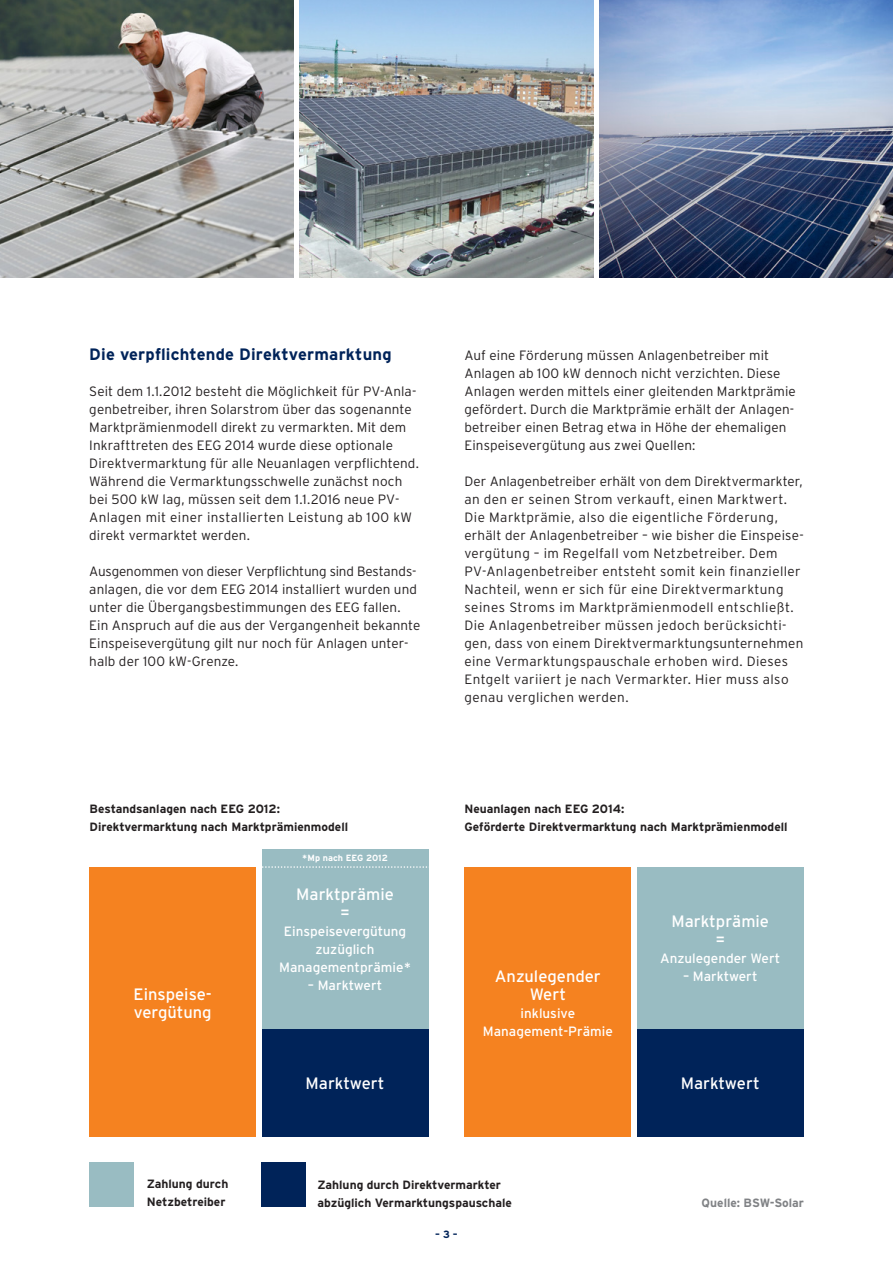
<style>
.page{position:relative;width:893px;height:1263px;background:#fff}
.page>*{position:absolute;margin:0;border:0;box-sizing:border-box;transform-origin:0 0}
.t1{font:16.5px/18px "Interstate";color:#fff;text-align:center}
.t2{font:700 16.5px "Interstate";letter-spacing:.01em;color:#002359}
.t3{font:300 13.5px/18px "Interstate";letter-spacing:.01em;color:#231f20}
.t4{font:13.5px/18px "Interstate";color:#fff;text-align:center}
.t5{font:700 12px/18px "Interstate";color:#231f20}
.t6{font:700 12px "Interstate";color:#808285}
.t7{font:700 10.5px "Interstate";color:#002359}
.t8{font:700 9px "Interstate";color:#fff}
</style>
<div class="page">
<img style="left:0;top:0;width:294px;height:277px">
<img style="left:599px;top:0;width:294px;height:277px">
<img style="left:300px;top:0;width:293px;height:277px">
<div style="left:89px;top:867px;width:167px;height:270px;background:#f58220"></div>
<div style="left:262px;top:1029px;width:166px;height:108px;background:#002359"></div>
<div style="left:262px;top:849px;width:166px;height:179px;background:#99bcc2"></div>
<div style="left:464px;top:867px;width:167px;height:270px;background:#f58220"></div>
<div style="left:637px;top:1029px;width:167px;height:108px;background:#002359"></div>
<div style="left:637px;top:867px;width:167px;height:161px;background:#99bcc2"></div>
<div style="left:89px;top:1162px;width:45px;height:44px;background:#99bcc2"></div>
<div style="left:262px;top:1162px;width:44px;height:44px;background:#002359"></div>
<svg style="left:262px;top:866px;width:167px;height:2px"></svg>
<p class="t2" style="left:89px;top:345px;width:304px">Die verpflichtende Direktvermarktung</p>
<p class="t3" style="left:89px;top:382px;width:331px">Seit dem 1.1.2012 besteht die Möglichkeit für PV-Anla&shy;genbetreiber, ihren Solarstrom über das sogenannte Marktprämienmodell direkt zu vermarkten. Mit dem Inkrafttreten des EEG 2014 wurde diese optionale Direktvermarktung für alle Neuanlagen verpflichtend.<br>Während die Vermarktungsschwelle zunächst noch bei 500 kW lag, müssen seit dem 1.1.2016 neue PV-Anlagen mit einer installierten Leistung ab 100 kW direkt vermarktet werden.</p>
<p class="t3" style="left:89px;top:562px;width:333px">Ausgenommen von dieser Verpflichtung sind Bestands&shy;anlagen, die vor dem EEG 2014 installiert wurden und unter die Übergangsbestimmungen des EEG fallen.<br>Ein Anspruch auf die aus der Vergangenheit bekannte Einspeisevergütung gilt nur noch für Anlagen unter&shy;halb der 100 kW-Grenze.</p>
<p class="t5" style="left:90px;top:799px;width:260px">Bestandsanlagen nach EEG 2012:<br>Direktvermarktung nach Marktprämienmodell</p>
<p class="t8" style="left:302px;top:853px;width:87px">*Mp nach EEG 2012</p>
<p class="t3" style="left:464px;top:346px;width:333px">Auf eine Förderung müssen Anlagenbetreiber mit Anlagen ab 100 kW dennoch nicht verzichten. Diese Anlagen werden mittels einer gleitenden Marktprämie gefördert. Durch die Marktprämie erhält der Anlagen&shy;betreiber einen Betrag etwa in Höhe der ehemaligen Einspeisevergütung aus zwei Quellen:</p>
<p class="t3" style="left:464px;top:472px;width:340px">Der Anlagenbetreiber erhält von dem Direktvermarkter, an den er seinen Strom verkauft, einen Marktwert.<br>Die Marktprämie, also die eigentliche Förderung, erhält der Anlagenbetreiber – wie bisher die Einspeise&shy;vergütung – im Regelfall vom Netzbetreiber. Dem PV-Anlagenbetreiber entsteht somit kein finanzieller Nachteil, wenn er sich für eine Direktvermarktung seines Stroms im Marktprämienmodell entschließt.<br>Die Anlagenbetreiber müssen jedoch berücksichti&shy;gen, dass von einem Direktvermarktungsunternehmen eine Vermarktungspauschale erhoben wird. Dieses Entgelt variiert je nach Vermarkter. Hier muss also genau verglichen werden.</p>
<p class="t5" style="left:464px;top:799px;width:325px">Neuanlagen nach EEG 2014:<br>Geförderte Direktvermarktung nach Marktprämienmodell</p>
<p class="t1" style="left:134px;top:985px;width:80px;text-align:left">Einspeise&shy;vergütung</p>
<p class="t5" style="left:147px;top:1175px;width:83px">Zahlung durch<br>Netzbetreiber</p>
<p class="t1" style="left:296px;top:885px;width:99px">Marktprämie =</p>
<p class="t4" style="left:279px;top:922px;width:133px">Einspeisevergütung zuzüglich<br>Managementprämie*</p>
<p class="t4" style="left:308px;top:976px;width:76px">– Marktwert</p>
<p class="t1" style="left:495px;top:967px;width:107px">Anzulegender<br>Wert</p>
<p class="t4" style="left:483px;top:1004px;width:131px">inklusive<br>Management-Prämie</p>
<p class="t1" style="left:306px;top:1074px;width:80px">Marktwert</p>
<p class="t5" style="left:318px;top:1175px;width:196px">Zahlung durch Direktvermarkter abzüglich Vermarktungspauschale</p>
<p class="t7" style="left:435px;top:1228px;width:24px">– 3 –</p>
<p class="t1" style="left:671px;top:912px;width:99px">Marktprämie =</p>
<p class="t4" style="left:660px;top:949px;width:122px">Anzulegender Wert</p>
<p class="t4" style="left:683px;top:967px;width:76px">– Marktwert</p>
<p class="t1" style="left:681px;top:1074px;width:80px">Marktwert</p>
<p class="t6" style="left:702px;top:1196px;width:104px">Quelle: BSW-Solar</p>
</div>
